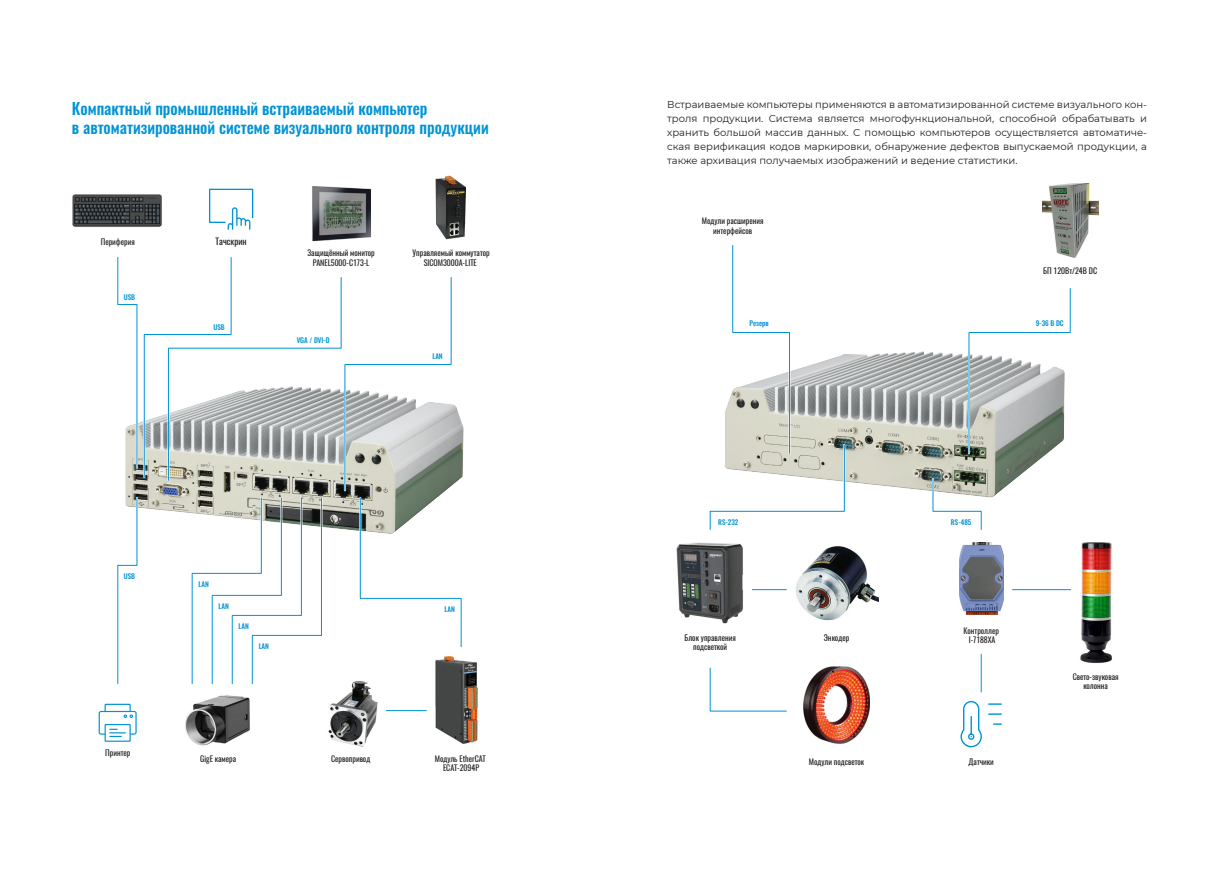
<style>
.page{position:relative;width:1219px;height:871px;background:#fff}
.page>*{position:absolute;margin:0;border:0;box-sizing:border-box;transform-origin:0 0}
.t1{font:500 16px/19.2px "Oswald";color:#0093d5}
.t2{font:10px/14px "Montserrat";color:#231f20;text-align:justify}
.t3{font:9px "Oswald";color:#231f20}
.t4{font:8px/9.6px "Oswald";color:#231f20;text-align:center}
.t5{font:500 7px "Oswald";color:#0093d5}
</style>
<div class="page">
<img style="left:846px;top:351px;width:199px;height:147px">
<img style="left:435px;top:661px;width:43px;height:82px">
<img style="left:185px;top:695px;width:65px;height:51px">
<svg style="left:931px;top:476px;width:52px;height:54px"></svg>
<img style="left:72px;top:194px;width:90px;height:33px">
<svg style="left:209px;top:189px;width:44px;height:40px"></svg>
<img style="left:312px;top:186px;width:59px;height:56px">
<svg style="left:117px;top:257px;width:346px;height:428px"></svg>
<svg style="left:967px;top:288px;width:104px;height:167px"></svg>
<svg style="left:709px;top:245px;width:137px;height:285px"></svg>
<img style="left:435px;top:175px;width:31px;height:65px">
<svg style="left:99px;top:703px;width:38px;height:38px"></svg>
<img style="left:322px;top:679px;width:58px;height:68px">
<hr style="left:386px;top:710px;width:40px;height:1px;background:#0093d5">
<hr style="left:752px;top:589px;width:34px;height:1px;background:#0093d5">
<hr style="left:1012px;top:589px;width:59px;height:1px;background:#0093d5">
<svg style="left:709px;top:667px;width:78px;height:45px"></svg>
<img style="left:1042px;top:183px;width:56px;height:75px">
<img style="left:676px;top:542px;width:67px;height:81px">
<img style="left:795px;top:546px;width:83px;height:74px">
<img style="left:804px;top:666px;width:65px;height:78px">
<img style="left:1080px;top:542px;width:32px;height:121px">
<img style="left:959px;top:542px;width:44px;height:72px">
<hr style="left:981px;top:653px;width:1px;height:38px;background:#0093d5">
<svg style="left:960px;top:700px;width:42px;height:47px"></svg>
<h1 class="t1" style="left:72px;top:99px;width:418px">Компактный промышленный встраиваемый компьютер<br>в автоматизированной системе визуального контроля продукции</h1>
<p class="t4" style="left:101px;top:237px;width:36px">Периферия</p>
<p class="t5" style="left:124px;top:292px;width:13px">USB</p>
<p class="t3" style="left:216px;top:235px;width:33px">Тачскрин</p>
<p class="t5" style="left:214px;top:322px;width:13px">USB</p>
<p class="t4" style="left:307px;top:248px;width:69px">Защищённый монитор<br>PANEL5000-C173-L</p>
<p class="t5" style="left:297px;top:335px;width:35px">VGA / DVI-D</p>
<p class="t4" style="left:413px;top:248px;width:78px">Управляемый коммутатор<br>SICOM3000A-LITE</p>
<p class="t5" style="left:432px;top:350px;width:12px">LAN</p>
<p class="t5" style="left:124px;top:571px;width:13px">USB</p>
<p class="t4" style="left:105px;top:747px;width:27px">Принтер</p>
<p class="t5" style="left:199px;top:579px;width:12px">LAN</p>
<p class="t5" style="left:219px;top:601px;width:12px">LAN</p>
<p class="t5" style="left:239px;top:621px;width:12px">LAN</p>
<p class="t5" style="left:259px;top:641px;width:12px">LAN</p>
<p class="t5" style="left:445px;top:604px;width:12px">LAN</p>
<p class="t4" style="left:200px;top:753px;width:37px">GigE камера</p>
<p class="t4" style="left:331px;top:753px;width:41px">Сервопривод</p>
<p class="t4" style="left:435px;top:753px;width:52px">Модуль EtherCAT<br>ECAT-2094P</p>
<p class="t2" style="left:667px;top:97px;width:481px">Встраиваемые компьютеры применяются в автоматизированной системе визуального кон&shy;троля продукции. Система является многофункциональной, способной обрабатывать и хранить большой массив данных. С помощью компьютеров осуществляется автоматиче&shy;ская верификация кодов маркировки, обнаружение дефектов выпускаемой продукции, а также архивация получаемых изображений и ведение статистики.</p>
<p class="t4" style="left:702px;top:216px;width:63px">Модули расширения интерфейсов</p>
<p class="t5" style="left:749px;top:318px;width:21px">Резерв</p>
<p class="t4" style="left:1043px;top:266px;width:55px">БП 120Вт/24В DC</p>
<p class="t5" style="left:1036px;top:318px;width:29px">9-36 В DC</p>
<p class="t5" style="left:718px;top:517px;width:22px">RS-232</p>
<p class="t5" style="left:951px;top:517px;width:22px">RS-485</p>
<p class="t4" style="left:684px;top:632px;width:53px">Блок управления подсветкой</p>
<p class="t4" style="left:824px;top:632px;width:27px">Энкодер</p>
<p class="t4" style="left:963px;top:625px;width:37px">Контроллер<br>I-7188XA</p>
<p class="t4" style="left:809px;top:756px;width:57px">Модули подсветок</p>
<p class="t4" style="left:969px;top:756px;width:27px">Датчики</p>
<p class="t4" style="left:1073px;top:671px;width:47px">Свето-звуковая колонна</p>
</div>
